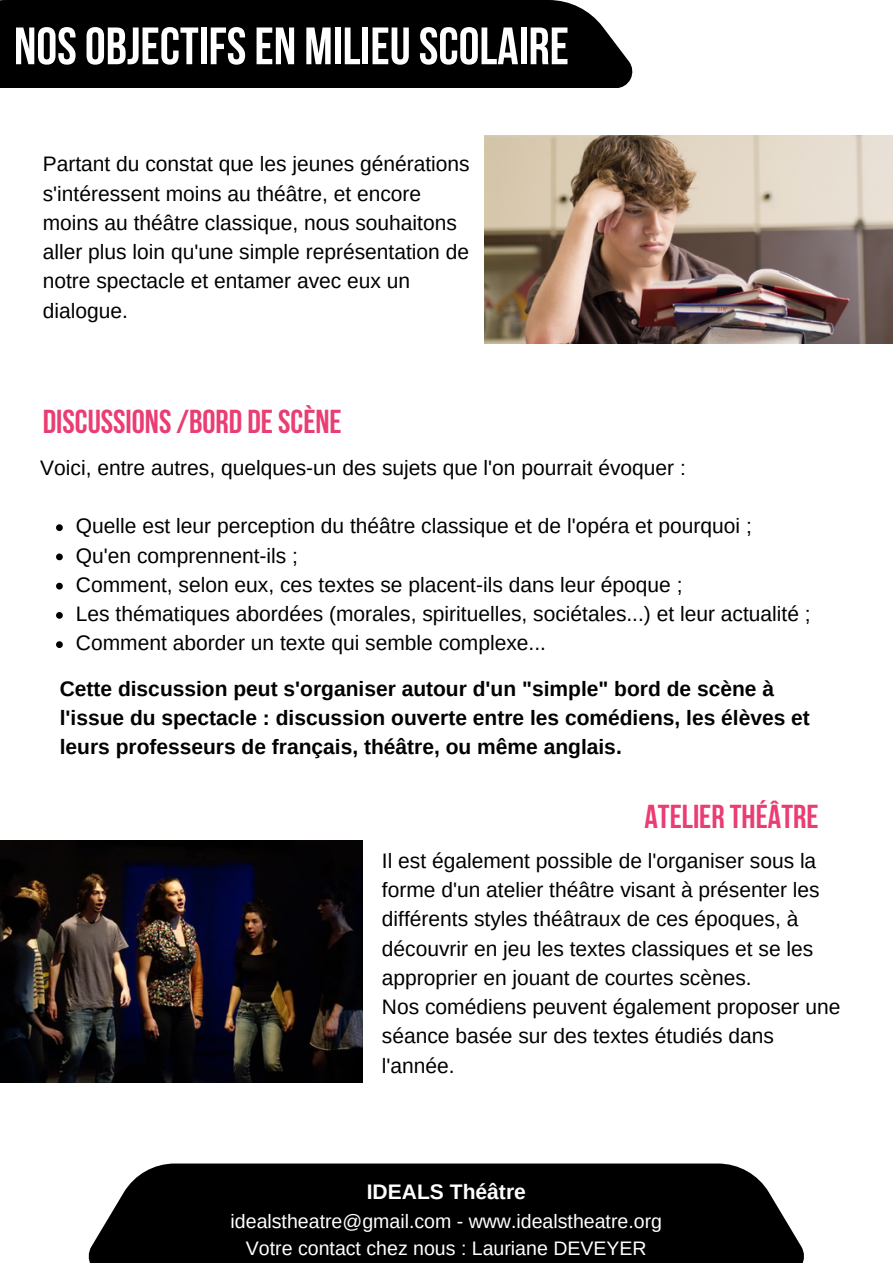
<style>
.page{position:relative;width:893px;height:1264px;background:#fff}
.page>*{position:absolute;margin:0;border:0;box-sizing:border-box;transform-origin:0 0}
.t1{font:700 52.5px "Bebas Neue";color:#fff}
.t2{font:700 33px "Bebas Neue";color:#ea3d73}
.t3{font:21px/29.2px "Arimo";color:#000}
.t4{font:700 21px/29.2px "Arimo";color:#000}
.t5{font:700 21px "Arimo";color:#fff}
.t6{font:19.5px "Arimo";color:#fff}
</style>
<div class="page">
<img style="left:484px;top:135px;width:408px;height:208px">
<svg style="left:56px;top:524px;width:7px;height:7px"></svg>
<svg style="left:56px;top:553px;width:7px;height:7px"></svg>
<svg style="left:56px;top:582px;width:7px;height:7px"></svg>
<svg style="left:56px;top:612px;width:7px;height:6px"></svg>
<svg style="left:56px;top:641px;width:7px;height:7px"></svg>
<img style="left:0;top:840px;width:362px;height:242px">
<div style="left:0;top:0;width:633px;height:88px;background:#000"></div>
<svg style="left:88px;top:1163px;width:716px;height:99px;fill:#000"></svg>
<p class="t1" style="left:14px;top:25px;width:556px">NOSOBJECTIFSEN MILIEUSCOLAIRE</p>
<p class="t3" style="left:43px;top:149px;width:428px">Partant du constat que les jeunes générations s'intéressent moins au théâtre, et encore moins au théâtre classique, nous souhaitons aller plus loin qu'une simple représentation de notre spectacle et entamer avec eux un dialogue.</p>
<p class="t2" style="left:43px;top:408px;width:300px">DISCUSSIONS/BORD DESCÈNE</p>
<p class="t3" style="left:40px;top:453px;width:647px">Voici, entre autres, quelques-un des sujets que l'on pourrait évoquer :</p>
<p class="t3" style="left:76px;top:511px;width:677px">Quelle est leur perception du théâtre classique et de l'opéra et pourquoi ;</p>
<p class="t3" style="left:76px;top:540px;width:223px">Qu'en comprennent-ils ;</p>
<p class="t3" style="left:76px;top:570px;width:608px">Comment, selon eux, ces textes se placent-ils dans leur époque ;</p>
<p class="t3" style="left:76px;top:599px;width:736px">Les thématiques abordées (morales, spirituelles, sociétales...) et leur actualité ;</p>
<p class="t3" style="left:76px;top:628px;width:471px">Comment aborder un texte qui semble complexe...</p>
<p class="t4" style="left:60px;top:673px;width:751px">Cette discussion peut s'organiser autour d'un "simple" bord de scène à l'issue du spectacle : discussion ouverte entre les comédiens, les élèves et leurs professeurs de français, théâtre, ou même anglais.</p>
<p class="t2" style="left:644px;top:803px;width:175px">ATELIER THÉÂTRE</p>
<p class="t3" style="left:382px;top:846px;width:439px">Il est également possible de l'organiser sous la forme d'un atelier théâtre visant à présenter les différents styles théâtraux de ces époques, à découvrir en jeu les textes classiques et se les approprier en jouant de courtes scènes.</p>
<p class="t3" style="left:382px;top:992px;width:460px">Nos comédiens peuvent également proposer une séance basée sur des textes étudiés dans l'année.</p>
<p class="t5" style="left:367px;top:1180px;width:161px">IDEALS Théâtre</p>
<p class="t6" style="left:230px;top:1209px;width:433px">idealstheatre@gmail.com - www.idealstheatre.org</p>
<p class="t6" style="left:246px;top:1236px;width:402px">Votre contact chez nous : Lauriane DEVEYER</p>
</div>
